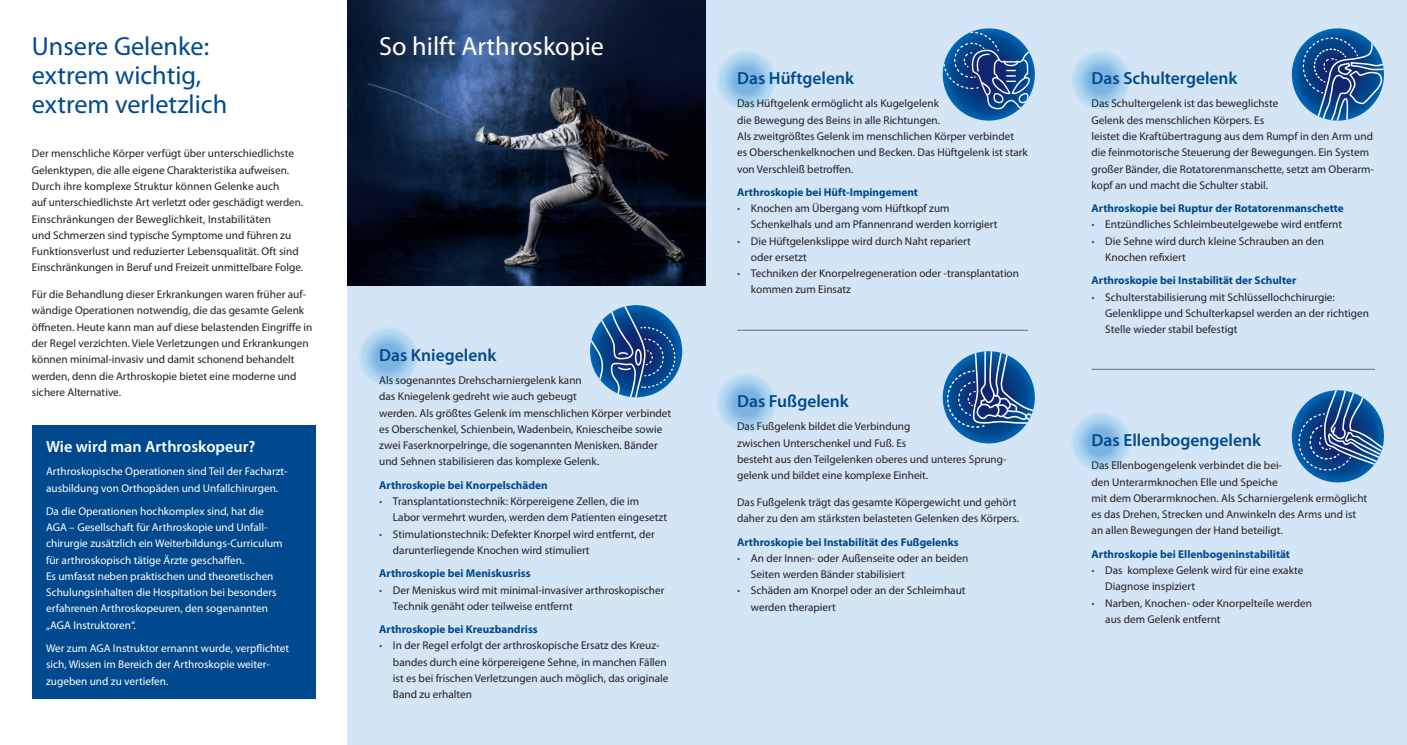
<style>
.page{position:relative;width:1407px;height:745px;background:#fff}
.page>*{position:absolute;margin:0;border:0;box-sizing:border-box;transform-origin:0 0}
.t1{font:26.25px/28.8px "Myriad Pro";color:#01498e}
.t2{font:26.25px "Myriad Pro";color:#fff}
.t3{font:600 17.5px "Myriad Pro";color:#01498e}
.t4{font:600 16.25px "Myriad Pro";color:#fff}
.t5{font:11.25px/16.2px "Myriad Pro";color:#231f20}
.t6{font:11.25px/16.2px "Myriad Pro";color:#fff}
.t7{font:700 11.25px "Myriad Pro";color:#01498e}
.s1{color:#006cb7}
</style>
<div class="page">
<div style="left:347px;top:0;width:1060px;height:744px;background:#d4e5f5"></div>
<img style="left:347px;top:0;width:358px;height:286px">
<svg style="left:358px;top:326px;width:60px;height:60px;background:#a1cceb"></svg>
<svg style="left:716px;top:50px;width:60px;height:60px;background:#a1cceb"></svg>
<div style="left:32px;top:425px;width:283px;height:273px;background:#01498e"></div>
<svg style="left:590px;top:305px;width:92px;height:92px"></svg>
<svg style="left:590px;top:305px;width:86px;height:92px"></svg>
<div style="left:635px;top:349px;width:7px;height:16px;border:2px solid #fff;border-radius:50%"></div>
<svg style="left:943px;top:28px;width:92px;height:92px"></svg>
<svg style="left:943px;top:31px;width:92px;height:78px"></svg>
<svg style="left:1070px;top:50px;width:60px;height:60px;background:#a1cceb"></svg>
<svg style="left:1292px;top:28px;width:92px;height:92px"></svg>
<svg style="left:1302px;top:37px;width:82px;height:83px;background:#3e6da5"></svg>
<svg style="left:1070px;top:411px;width:60px;height:60px;background:#a1cceb"></svg>
<svg style="left:1292px;top:390px;width:92px;height:92px"></svg>
<svg style="left:1296px;top:390px;width:88px;height:82px"></svg>
<svg style="left:716px;top:372px;width:60px;height:60px;background:#a1cceb"></svg>
<svg style="left:943px;top:351px;width:92px;height:92px"></svg>
<svg style="left:946px;top:351px;width:89px;height:77px"></svg>
<hr style="left:737px;top:330px;width:291px;height:1px;background:#6c6d70">
<hr style="left:1091px;top:369px;width:284px;height:1px;background:#6c6d70">
<h1 class="t1" style="left:32px;top:32px;width:197px">Unsere Gelenke: extrem wichtig, extrem verletzlich</h1>
<h1 class="t2" style="left:379px;top:30px;width:226px">So hilft Arthroskopie</h1>
<p class="t5" style="left:32px;top:145px;width:273px">Der menschliche Körper verfügt über unterschiedlichste Gelenktypen, die alle eigene Charakteristika aufweisen.<br>Durch ihre komplexe Struktur können Gelenke auch<br>auf unterschiedlichste Art verletzt oder geschädigt werden.<br>Einschränkungen der Beweglichkeit, Instabilitäten<br>und Schmerzen sind typische Symptome und führen zu Funktionsverlust und reduzierter Lebensqualität. Oft sind Einschränkungen in Beruf und Freizeit unmittelbare Folge.</p>
<p class="t5" style="left:32px;top:286px;width:282px">Für die Behandlung dieser Erkrankungen waren früher auf&shy;wändige Operationen notwendig, die das gesamte Gelenk öffneten. Heute kann man auf diese belastenden Eingriffe in der Regel verzichten. Viele Verletzungen und Erkrankungen können minimal-invasiv und damit schonend behandelt werden, denn die Arthroskopie bietet eine moderne und sichere Alternative.</p>
<h3 class="t4" style="left:46px;top:436px;width:211px">Wie wird man Arthroskopeur?</h3>
<p class="t6" style="left:46px;top:463px;width:243px">Arthroskopische Operationen sind Teil der Facharzt&shy;ausbildung von Orthopäden und Unfallchirurgen.</p>
<p class="t6" style="left:46px;top:502px;width:238px">Da die Operationen hochkomplex sind, hat die AGA – Gesellschaft für Arthroskopie und Unfall&shy;chirurgie zusätzlich ein Weiterbildungs-Curriculum für arthroskopisch tätige Ärzte geschaffen.<br>Es umfasst neben praktischen und theoretischen Schulungsinhalten die Hospitation bei besonders erfahrenen Arthroskopeuren, den sogenannten „AGA Instruktoren“.</p>
<p class="t6" style="left:46px;top:639px;width:245px">Wer zum AGA Instruktor ernannt wurde, verpflichtet sich, Wissen im Bereich der Arthroskopie weiter&shy;zugeben und zu vertiefen.</p>
<h2 class="t3" style="left:379px;top:343px;width:119px">Das Kniegelenk</h2>
<p class="t5" style="left:379px;top:372px;width:294px">Als sogenanntes Drehscharniergelenk kann<br>das Kniegelenk gedreht wie auch gebeugt<br>werden. Als größtes Gelenk im menschlichen Körper verbindet es Oberschenkel, Schienbein, Wadenbein, Kniescheibe sowie zwei Faserknorpelringe, die sogenannten Menisken. Bänder und Sehnen stabilisieren das komplexe Gelenk.</p>
<p class="t7" style="left:379px;top:477px;width:170px">Arthroskopie bei Knorpelschäden</p>
<p class="t5" style="left:393px;top:492px;width:276px;text-indent:-14px"><span class="s1">•</span> Transplantationstechnik: Körpereigene Zellen, die im<br>Labor vermehrt wurden, werden dem Patienten eingesetzt</p>
<p class="t5" style="left:393px;top:525px;width:263px;text-indent:-14px"><span class="s1">•</span> Stimulationstechnik: Defekter Knorpel wird entfernt, der darunterliegende Knochen wird stimuliert</p>
<p class="t7" style="left:379px;top:565px;width:153px">Arthroskopie bei Meniskusriss</p>
<p class="t5" style="left:393px;top:581px;width:273px;text-indent:-14px"><span class="s1">•</span> Der Meniskus wird mit minimal-invasiver arthroskopischer<br>Technik genäht oder teilweise entfernt</p>
<p class="t7" style="left:379px;top:621px;width:160px">Arthroskopie bei Kreuzbandriss</p>
<p class="t5" style="left:393px;top:637px;width:277px;text-indent:-14px"><span class="s1">•</span> In der Regel erfolgt der arthroskopische Ersatz des Kreuz&shy;bandes durch eine körpereigene Sehne, in manchen Fällen ist es bei frischen Verletzungen auch möglich, das originale Band zu erhalten</p>
<h2 class="t3" style="left:737px;top:67px;width:118px">Das Hüftgelenk</h2>
<p class="t5" style="left:737px;top:95px;width:292px">Das Hüftgelenk ermöglicht als Kugelgelenk<br>die Bewegung des Beins in alle Richtungen.<br>Als zweitgrößtes Gelenk im menschlichen Körper verbindet<br>es Oberschenkelknochen und Becken. Das Hüftgelenk ist stark von Verschleiß betroffen.</p>
<p class="t7" style="left:737px;top:185px;width:182px">Arthroskopie bei Hüft-Impingement</p>
<p class="t5" style="left:751px;top:200px;width:248px;text-indent:-14px"><span class="s1">•</span> Knochen am Übergang vom Hüftkopf zum<br>Schenkelhals und am Pfannenrand werden korrigiert</p>
<p class="t5" style="left:751px;top:232px;width:221px;text-indent:-14px"><span class="s1">•</span> Die Hüftgelenkslippe wird durch Naht repariert oder ersetzt</p>
<p class="t5" style="left:751px;top:265px;width:270px;text-indent:-14px"><span class="s1">•</span> Techniken der Knorpelregeneration oder -transplantation kommen zum Einsatz</p>
<h2 class="t3" style="left:737px;top:389px;width:113px">Das Fußgelenk</h2>
<p class="t5" style="left:737px;top:418px;width:270px">Das Fußgelenk bildet die Verbindung<br>zwischen Unterschenkel und Fuß. Es<br>besteht aus den Teilgelenken oberes und unteres Sprung&shy;gelenk und bildet eine komplexe Einheit.</p>
<p class="t5" style="left:737px;top:493px;width:283px">Das Fußgelenk trägt das gesamte Köpergewicht und gehört daher zu den am stärksten belasteten Gelenken des Körpers.</p>
<p class="t7" style="left:737px;top:534px;width:223px">Arthroskopie bei Instabilität des Fußgelenks</p>
<p class="t5" style="left:751px;top:549px;width:219px;text-indent:-14px"><span class="s1">•</span> An der Innen- oder Außenseite oder an beiden<br>Seiten werden Bänder stabilisiert</p>
<p class="t5" style="left:751px;top:582px;width:216px;text-indent:-14px"><span class="s1">•</span> Schäden am Knorpel oder an der Schleimhaut werden therapiert</p>
<h2 class="t3" style="left:1091px;top:67px;width:147px">Das Schultergelenk</h2>
<p class="t5" style="left:1091px;top:95px;width:284px">Das Schultergelenk ist das beweglichste<br>Gelenk des menschlichen Körpers. Es<br>leistet die Kraftübertragung aus dem Rumpf in den Arm und die feinmotorische Steuerung der Bewegungen. Ein System großer Bänder, die Rotatorenmanschette, setzt am Oberarm&shy;kopf an und macht die Schulter stabil.</p>
<p class="t7" style="left:1091px;top:201px;width:254px">Arthroskopie bei Ruptur der Rotatorenmanschette</p>
<p class="t5" style="left:1091px;top:216px;width:252px"><span class="s1">•</span> Entzündliches Schleimbeutelgewebe wird entfernt</p>
<p class="t5" style="left:1105px;top:232px;width:220px;text-indent:-14px"><span class="s1">•</span> Die Sehne wird durch kleine Schrauben an den<br>Knochen refixiert</p>
<p class="t7" style="left:1091px;top:273px;width:206px">Arthroskopie bei Instabilität der Schulter</p>
<p class="t5" style="left:1105px;top:288px;width:265px;text-indent:-14px"><span class="s1">•</span> Schulterstabilisierung mit Schlüssellochchirurgie:<br>Gelenklippe und Schulterkapsel werden an der richtigen<br>Stelle wieder stabil befestigt</p>
<h2 class="t3" style="left:1091px;top:428px;width:171px">Das Ellenbogengelenk</h2>
<p class="t5" style="left:1091px;top:457px;width:277px">Das Ellenbogengelenk verbindet die bei-<br>den Unterarmknochen Elle und Speiche<br>mit dem Oberarmknochen. Als Scharniergelenk ermöglicht es das Drehen, Strecken und Anwinkeln des Arms und ist an allen Bewegungen der Hand beteiligt.</p>
<p class="t7" style="left:1091px;top:546px;width:200px">Arthroskopie bei Ellenbogeninstabilität</p>
<p class="t5" style="left:1105px;top:561px;width:199px;text-indent:-14px"><span class="s1">•</span> Das komplexe Gelenk wird für eine exakte<br>Diagnose inspiziert</p>
<p class="t5" style="left:1105px;top:594px;width:208px;text-indent:-14px"><span class="s1">•</span> Narben, Knochen- oder Knorpelteile werden aus dem Gelenk entfernt</p>
</div>
